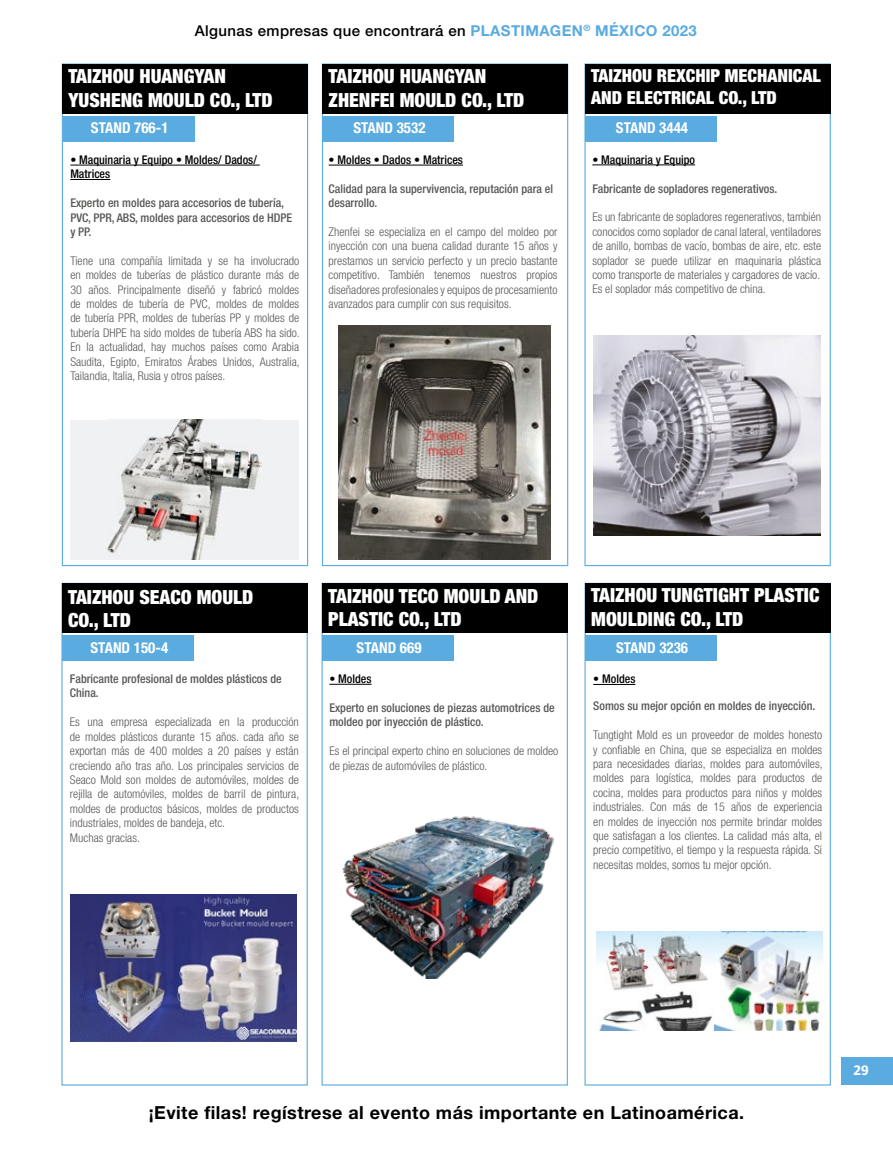
<style>
.page{position:relative;width:893px;height:1149px;background:#fff}
.page>*{position:absolute;margin:0;border:0;box-sizing:border-box;transform-origin:0 0}
.t1{font:900 condensed 19.5px/23.4px "Helvetica Neue LT Std";color:#fff}
.t2{font:700 18px "Helvetica Neue LT Std";letter-spacing:.025em;color:#000}
.t3{font:900 condensed 18px/21.6px "Helvetica Neue LT Std";color:#fff}
.t4{font:700 condensed 15px "Helvetica Neue LT Std";color:#fff}
.t5{font:500 15px "Helvetica Neue LT Std";letter-spacing:.025em;color:#000}
.t6{font:700 14.7px "Taz Barcelona";color:#fff}
.t7{font:300 condensed 12px/14.4px "Helvetica Neue LT Std";color:#575756;text-align:justify}
.t8{font:500 condensed 12px/14.4px "Helvetica Neue LT Std";color:#575756}
.t9{font:500 condensed 12px/14.4px "Helvetica Neue LT Std";color:#000}
.s1{font-weight:700;color:#5aabdf}
</style>
<div class="page">
<div style="left:841px;top:1057px;width:52px;height:27px;background:#5aabdf"></div>
<div style="left:70px;top:419px;width:229px;height:140px;background:#f0f1f3"></div>
<img style="left:107px;top:419px;width:154px;height:140px">
<img style="left:593px;top:335px;width:228px;height:200px">
<hr style="left:70px;top:165px;width:190px;height:1px;background:#000">
<hr style="left:70px;top:179px;width:40px;height:1px;background:#000">
<div style="left:62px;top:63px;width:246px;height:503px;border:1px solid #5aabdf"></div>
<div style="left:63px;top:116px;width:132px;height:25px;background:#5aabdf"></div>
<div style="left:62px;top:64px;width:246px;height:49px;background:#000"></div>
<div style="left:322px;top:63px;width:246px;height:503px;border:1px solid #5aabdf"></div>
<div style="left:322px;top:116px;width:132px;height:25px;background:#5aabdf"></div>
<div style="left:322px;top:64px;width:246px;height:49px;background:#000"></div>
<hr style="left:329px;top:165px;width:134px;height:1px;background:#000">
<div style="left:584px;top:63px;width:247px;height:503px;border:1px solid #5aabdf"></div>
<div style="left:585px;top:116px;width:132px;height:25px;background:#5aabdf"></div>
<div style="left:585px;top:64px;width:245px;height:49px;background:#000"></div>
<hr style="left:592px;top:164px;width:103px;height:1px;background:#000">
<img style="left:70px;top:894px;width:227px;height:147px">
<div style="left:61px;top:582px;width:247px;height:503px;border:1px solid #5aabdf"></div>
<div style="left:62px;top:635px;width:132px;height:25px;background:#5aabdf"></div>
<div style="left:62px;top:583px;width:245px;height:49px;background:#000"></div>
<img style="left:342px;top:816px;width:213px;height:161px">
<div style="left:322px;top:582px;width:246px;height:503px;border:1px solid #5aabdf"></div>
<div style="left:322px;top:635px;width:132px;height:25px;background:#5aabdf"></div>
<div style="left:322px;top:583px;width:245px;height:49px;background:#000"></div>
<hr style="left:329px;top:683px;width:43px;height:1px;background:#000">
<div style="left:584px;top:582px;width:247px;height:503px;border:1px solid #5aabdf"></div>
<div style="left:585px;top:635px;width:132px;height:25px;background:#5aabdf"></div>
<div style="left:585px;top:583px;width:245px;height:49px;background:#000"></div>
<hr style="left:593px;top:684px;width:42px;height:1px;background:#000">
<img style="left:714px;top:931px;width:108px;height:99px">
<img style="left:597px;top:931px;width:117px;height:99px">
<img style="left:338px;top:326px;width:213px;height:233px">
<p class="t5" style="left:195px;top:22px;width:504px">Algunas empresas que encontrará en <span class="s1">PLASTIMAGEN</span><sup>®</sup> <span class="s1">MÉXICO 2023</span></p>
<h1 class="t1" style="left:68px;top:64px;width:206px">TAIZHOU HUANGYAN<br>YUSHENG MOULD CO., LTD</h1>
<p class="t4" style="left:91px;top:119px;width:79px">STAND 766-1</p>
<p class="t9" style="left:70px;top:152px;width:188px">• Maquinaria y Equipo • Moldes/ Dados/<br>Matrices</p>
<p class="t8" style="left:70px;top:195px;width:223px">Experto en moldes para accesorios de tubería,<br>PVC, PPR, ABS, moldes para accesorios de HDPE y PP.</p>
<p class="t7" style="left:70px;top:253px;width:231px">Tiene una compañía limitada y se ha involucrado en moldes de tuberías de plástico durante más de 30 años. Principalmente diseñó y fabricó moldes de moldes de tubería de PVC, moldes de moldes de tubería PPR, moldes de tuberías PP y moldes de tubería DHPE ha sido moldes de tubería ABS ha sido.<br>En la actualidad, hay muchos países como Arabia Saudita, Egipto, Emiratos Árabes Unidos, Australia, Tailandia, Italia, Rusia y otros países.</p>
<h1 class="t1" style="left:329px;top:64px;width:197px">TAIZHOU HUANGYAN<br>ZHENFEI MOULD CO., LTD</h1>
<p class="t4" style="left:353px;top:119px;width:74px">STAND 3532</p>
<p class="t9" style="left:329px;top:152px;width:136px">• Moldes • Dados • Matrices</p>
<p class="t8" style="left:329px;top:181px;width:226px">Calidad para la supervivencia, reputación para el desarrollo.</p>
<p class="t7" style="left:329px;top:224px;width:230px">Zhenfei se especializa en el campo del moldeo por inyección con una buena calidad durante 15 años y prestamos un servicio perfecto y un precio bastante competitivo. También tenemos nuestros propios diseñadores profesionales y equipos de procesamiento avanzados para cumplir con sus requisitos.</p>
<h2 class="t3" style="left:591px;top:65px;width:231px">TAIZHOU REXCHIP MECHANICAL<br>AND ELECTRICAL CO., LTD</h2>
<p class="t4" style="left:616px;top:119px;width:74px">STAND 3444</p>
<p class="t9" style="left:592px;top:152px;width:104px">• Maquinaria y Equipo</p>
<p class="t8" style="left:592px;top:181px;width:187px">Fabricante de sopladores regenerativos.</p>
<p class="t7" style="left:592px;top:210px;width:230px">Es un fabricante de sopladores regenerativos, también conocidos como soplador de canal lateral, ventiladores de anillo, bombas de vacío, bombas de aire, etc. este soplador se puede utilizar en maquinaria plástica como transporte de materiales y cargadores de vacío.<br>Es el soplador más competitivo de china.</p>
<h1 class="t1" style="left:68px;top:584px;width:187px">TAIZHOU SEACO MOULD<br>CO., LTD</h1>
<p class="t4" style="left:91px;top:638px;width:79px">STAND 150-4</p>
<p class="t8" style="left:70px;top:671px;width:213px">Fabricante profesional de moldes plásticos de<br>China.</p>
<p class="t7" style="left:70px;top:714px;width:231px;text-align:left">Es una empresa especializada en la producción de moldes plásticos durante 15 años. cada año se exportan más de 400 moldes a 20 países y están creciendo año tras año. Los principales servicios de Seaco Mold son moldes de automóviles, moldes de rejilla de automóviles, moldes de barril de pintura, moldes de productos básicos, moldes de productos industriales, moldes de bandeja, etc.<br>Muchas gracias.</p>
<h1 class="t1" style="left:328px;top:583px;width:212px">TAIZHOU TECO MOULD AND<br>PLASTIC CO., LTD</h1>
<p class="t4" style="left:357px;top:638px;width:66px">STAND 669</p>
<p class="t9" style="left:329px;top:671px;width:44px">• Moldes</p>
<p class="t8" style="left:329px;top:700px;width:227px">Experto en soluciones de piezas automotrices de moldeo por inyección de plástico.</p>
<p class="t7" style="left:329px;top:743px;width:230px">Es el principal experto chino en soluciones de moldeo de piezas de automóviles de plástico.</p>
<h1 class="t1" style="left:591px;top:583px;width:230px">TAIZHOU TUNGTIGHT PLASTIC<br>MOULDING CO., LTD</h1>
<p class="t4" style="left:616px;top:638px;width:74px">STAND 3236</p>
<p class="t9" style="left:593px;top:671px;width:44px">• Moldes</p>
<p class="t8" style="left:593px;top:698px;width:224px">Somos su mejor opción en moldes de inyección.</p>
<p class="t7" style="left:593px;top:727px;width:231px">Tungtight Mold es un proveedor de moldes honesto y confiable en China, que se especializa en moldes para necesidades diarias, moldes para automóviles, moldes para logística, moldes para productos de cocina, moldes para productos para niños y moldes industriales. Con más de 15 años de experiencia en moldes de inyección nos permite brindar moldes que satisfagan a los clientes. La calidad más alta, el precio competitivo, el tiempo y la respuesta rápida. Si necesitas moldes, somos tu mejor opción.</p>
<h2 class="t2" style="left:149px;top:1101px;width:597px">¡Evite filas! regístrese al evento más importante en Latinoamérica.</h2>
<p class="t6" style="left:853px;top:1062px;width:17px">29</p>
</div>
